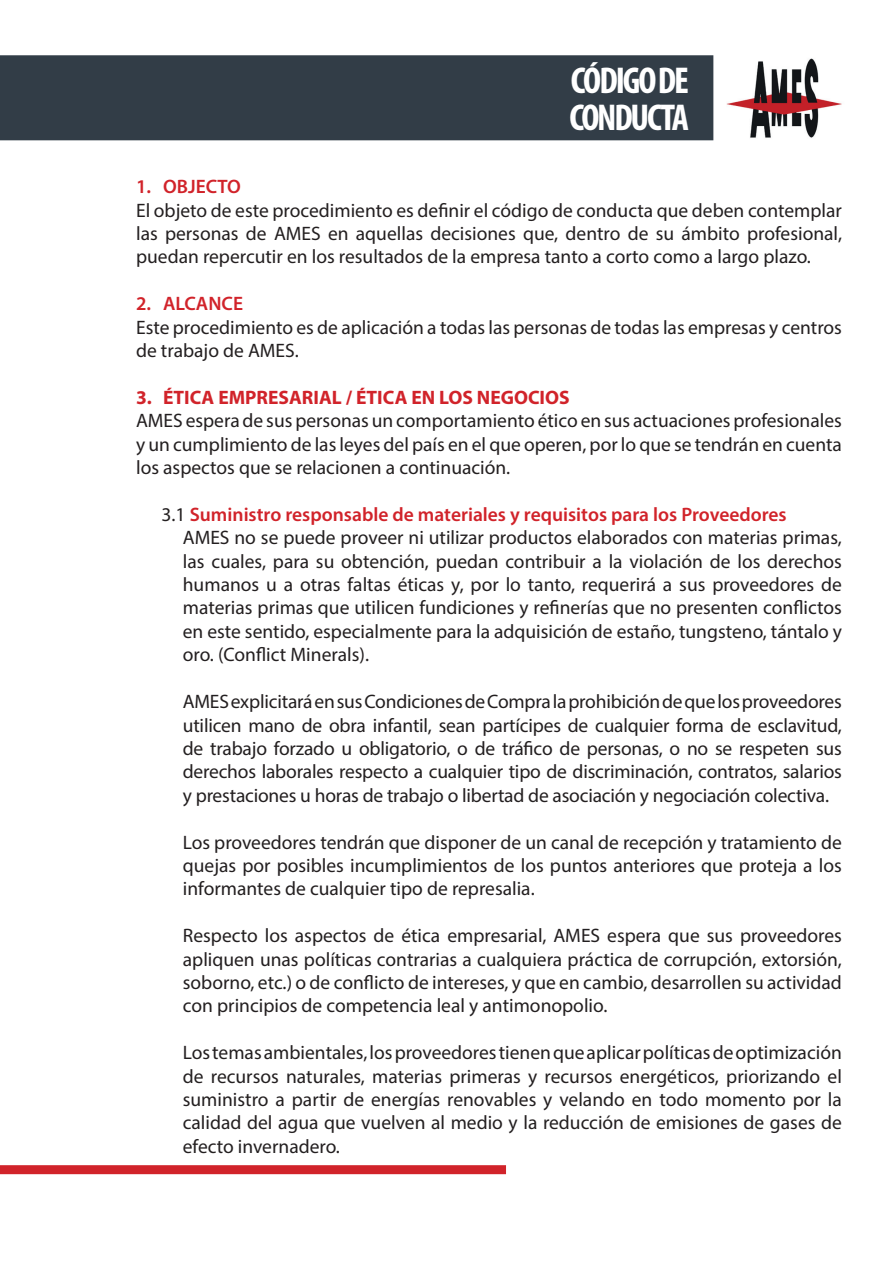
<style>
.page{position:relative;width:893px;height:1263px;background:#fff}
.page>*{position:absolute;margin:0;border:0;box-sizing:border-box;transform-origin:0 0}
.t1{font:700 condensed 37.5px/37.5px "Myriad Pro";letter-spacing:-.06em;color:#fff}
.t2{font:19.5px/23.4px "Myriad Pro";color:#231f20;text-align:justify}
.t3{font:700 19.5px "Myriad Pro";color:#d1232a}
.t4{font:600 19.5px "Myriad Pro";color:#d1232a}
.s1{font-weight:600;color:#d1232a}
</style>
<div class="page">
<img style="left:709px;top:55px;width:133px;height:86px">
<div style="left:0;top:1165px;width:506px;height:9px;background:#d1232a"></div>
<div style="left:1px;top:56px;width:712px;height:84px;background:#323d47"></div>
<div style="left:0;top:55px;width:713px;height:85px;border:2px solid #323d47"></div>
<h1 class="t1" style="left:569px;top:61px;width:121px">CÓDIGO DE<br>CONDUCTA</h1>
<p class="t4" style="left:136px;top:174px;width:106px">1. OBJECTO</p>
<p class="t2" style="left:136px;top:198px;width:707px">El objeto de este procedimiento es definir el código de conducta que deben contemplar las personas de AMES en aquellas decisiones que, dentro de su ámbito profesional, puedan repercutir en los resultados de la empresa tanto a corto como a largo plazo.</p>
<p class="t4" style="left:136px;top:291px;width:108px">2. ALCANCE</p>
<p class="t2" style="left:136px;top:315px;width:707px">Este procedimiento es de aplicación a todas las personas de todas las empresas y centros de trabajo de AMES.</p>
<p class="t3" style="left:136px;top:385px;width:435px">3. ÉTICA EMPRESARIAL / ÉTICA EN LOS NEGOCIOS</p>
<p class="t2" style="left:136px;top:409px;width:707px">AMES espera de sus personas un comportamiento ético en sus actuaciones profesionales y un cumplimiento de las leyes del país en el que operen, por lo que se tendrán en cuenta los aspectos que se relacionen a continuación.</p>
<p class="t2" style="left:183px;top:502px;width:661px;text-align:left;text-indent:-21px">3.1 <span class="s1">Suministro responsable de materiales y requisitos para los Proveedores<br></span>AMES no se puede proveer ni utilizar productos elaborados con materias primas, las cuales, para su obtención, puedan contribuir a la violación de los derechos humanos u a otras faltas éticas y, por lo tanto, requerirá a sus proveedores de materias primas que utilicen fundiciones y refinerías que no presenten conflictos en este sentido, especialmente para la adquisición de estaño, tungsteno, tántalo y oro. (Conflict Minerals).</p>
<p class="t2" style="left:183px;top:689px;width:661px">AMES explicitará en sus Condiciones de Compra la prohibición de que los proveedores utilicen mano de obra infantil, sean partícipes de cualquier forma de esclavitud, de trabajo forzado u obligatorio, o de tráfico de personas, o no se respeten sus derechos laborales respecto a cualquier tipo de discriminación, contratos, salarios y prestaciones u horas de trabajo o libertad de asociación y negociación colectiva.</p>
<p class="t2" style="left:183px;top:830px;width:661px">Los proveedores tendrán que disponer de un canal de recepción y tratamiento de quejas por posibles incumplimientos de los puntos anteriores que proteja a los informantes de cualquier tipo de represalia.</p>
<p class="t2" style="left:183px;top:923px;width:661px">Respecto los aspectos de ética empresarial, AMES espera que sus proveedores apliquen unas políticas contrarias a cualquiera práctica de corrupción, extorsión, soborno, etc.) o de conflicto de intereses, y que en cambio, desarrollen su actividad con principios de competencia leal y antimonopolio.</p>
<p class="t2" style="left:183px;top:1040px;width:661px">Los temas ambientales, los proveedores tienen que aplicar políticas de optimización de recursos naturales, materias primeras y recursos energéticos, priorizando el suministro a partir de energías renovables y velando en todo momento por la calidad del agua que vuelven al medio y la reducción de emisiones de gases de efecto invernadero.</p>
</div>
